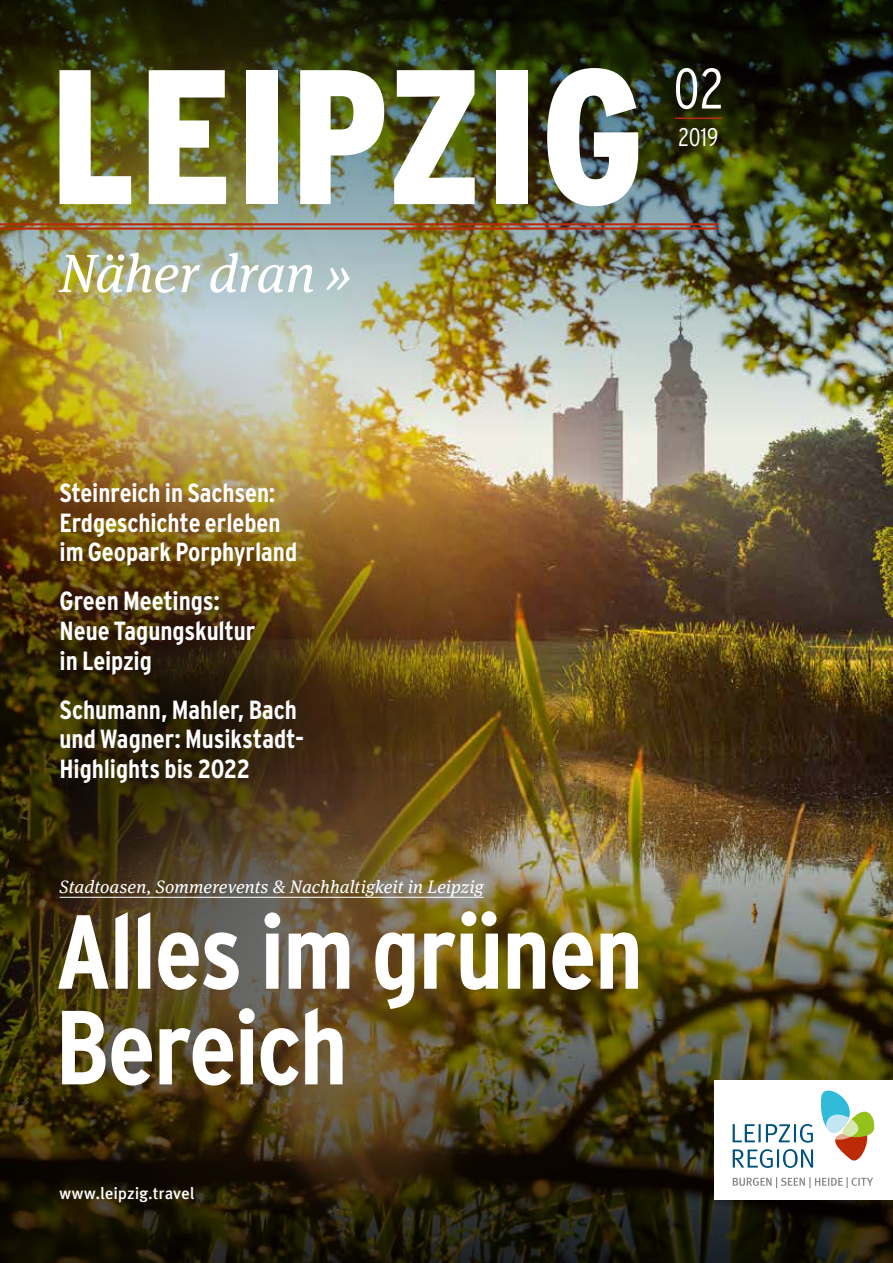
<style>
.page{position:relative;width:893px;height:1263px;background:#fff}
.page>*{position:absolute;margin:0;border:0;box-sizing:border-box;transform-origin:0 0}
.t1{font:700 condensed 105px/95.7px "Interstate";letter-spacing:-.02em;color:#fff}
.t2{font:300 condensed 57px "Interstate";color:#fff}
.t3{font:italic 54px "Meta Serif Pro";color:#fff}
.t4{font:700 condensed 26.25px/29.7px "Interstate";letter-spacing:-.005em;color:#fff}
.t5{font:300 condensed 25.5px "Interstate";color:#fff}
.t6{font:italic 18px "Meta Serif Pro";letter-spacing:.01em;color:#fff}
.t7{font:500 16.5px "Meta Pro";color:#fff}
</style>
<div class="page">
<img style="left:570px;top:434px;width:323px;height:287px">
<img style="left:0;top:0;width:893px;height:434px">
<img style="left:0;top:721px;width:893px;height:542px">
<img style="left:0;top:325px;width:570px;height:829px">
<hr style="left:60px;top:897px;width:424px;height:1px;background:#fff">
<svg style="left:60px;top:70px;width:71px;height:134px"></svg>
<svg style="left:149px;top:70px;width:77px;height:134px"></svg>
<div style="left:246px;top:70px;width:31px;height:134px;background:#fff"></div>
<svg style="left:300px;top:70px;width:84px;height:134px"></svg>
<img style="left:394px;top:70px;width:81px;height:134px">
<div style="left:496px;top:70px;width:32px;height:134px;background:#fff"></div>
<img style="left:547px;top:68px;width:91px;height:138px">
<hr style="left:0;top:223px;width:719px;height:2px;background:#bc2b06">
<hr style="left:0;top:227px;width:719px;height:3px;background:#bc2b06">
<div style="left:714px;top:1080px;width:179px;height:119px;background:#fff"></div>
<svg style="left:733px;top:1177px;width:140px;height:11px"></svg>
<svg style="left:733px;top:1090px;width:142px;height:78px"></svg>
<hr style="left:675px;top:118px;width:47px;height:1px;background:#bc2b06">
<h3 class="t3" style="left:60px;top:234px;width:294px">Näher dran »</h3>
<h2 class="t2" style="left:673px;top:56px;width:52px">02</h2>
<p class="t5" style="left:679px;top:123px;width:41px">2019</p>
<p class="t4" style="left:60px;top:478px;width:239px">Steinreich in Sachsen:<br>Erdgeschichte erleben im Geopark Porphyrland</p>
<p class="t4" style="left:60px;top:586px;width:197px">Green Meetings:<br>Neue Tagungskultur in Leipzig</p>
<p class="t4" style="left:60px;top:694px;width:246px">Schumann, Mahler, Bach und Wagner: Musikstadt-<br>Highlights bis 2022</p>
<p class="t6" style="left:60px;top:874px;width:426px">Stadtoasen, Sommerevents &amp; Nachhaltigkeit in Leipzig</p>
<h1 class="t1" style="left:55px;top:903px;width:589px">Alles im grünen<br>Bereich</h1>
<p class="t7" style="left:60px;top:1181px;width:136px">www.leipzig.travel</p>
</div>
